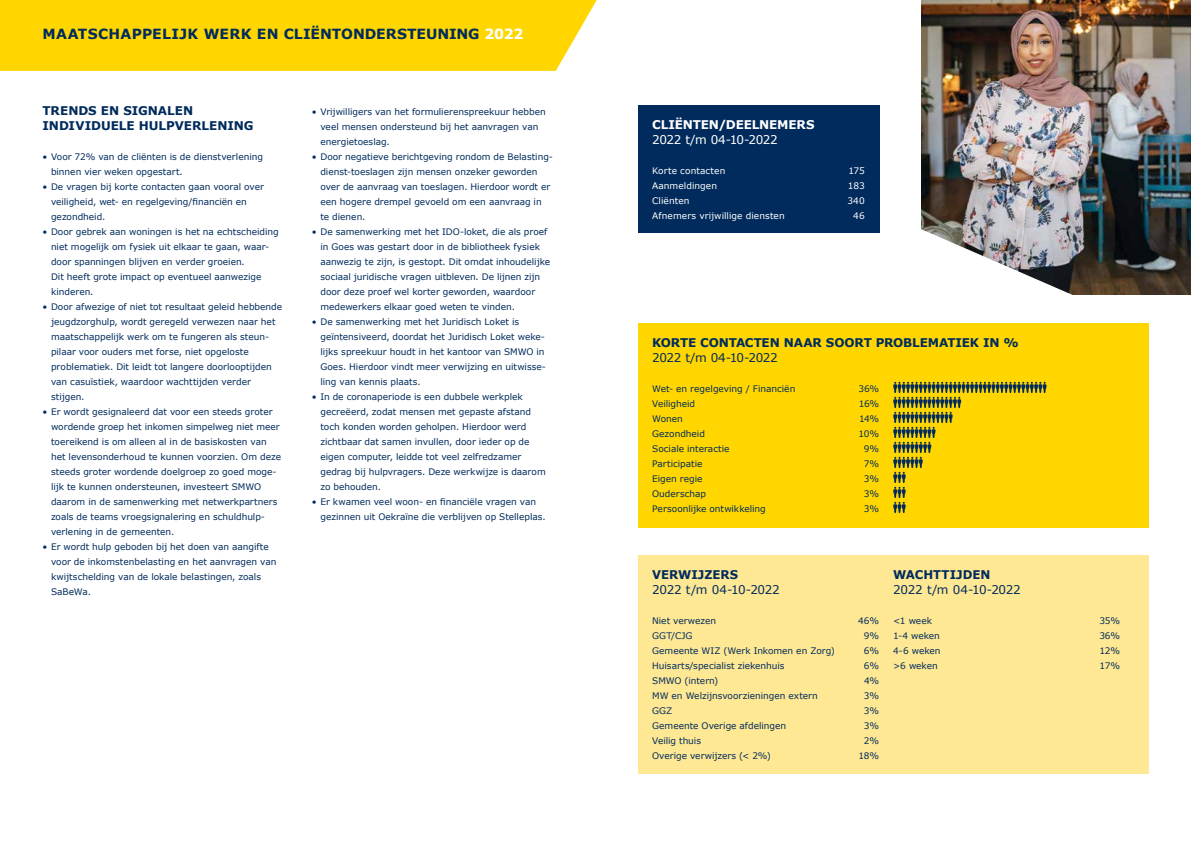
<style>
.page{position:relative;width:1191px;height:842px;background:#fff}
.page>*{position:absolute;margin:0;border:0;box-sizing:border-box;transform-origin:0 0}
.t1{font:700 14px "Verdana";letter-spacing:.02em;color:#002b5c}
.t2{font:700 14px "Verdana";color:#fff}
.t3{font:700 12px/15px "Verdana";letter-spacing:-.005em;color:#002b5c}
.t4{font:12px "Verdana";letter-spacing:-.03em;color:#002b5c}
.t5{font:700 12px "Verdana";color:#fff}
.t6{font:12px "Verdana";letter-spacing:-.04em;color:#fff}
.t7{font:9px/15px "Verdana";letter-spacing:-.005em;color:#002b5c}
.t8{font:9px "Verdana";letter-spacing:.01em;color:#fff}
</style>
<div class="page">
<img style="left:921px;top:0;width:270px;height:295px">
<svg style="left:702px;top:211px;width:370px;height:345px"></svg>
<div style="left:0;top:0;width:597px;height:71px;background:#ffd600"></div>
<div style="left:638px;top:105px;width:241px;height:127px;background:#002b5c"></div>
<div style="left:638px;top:556px;width:510px;height:218px;background:#ffe894"></div>
<div style="left:638px;top:323px;width:510px;height:204px;background:#ffd600"></div>
<svg style="left:893px;top:382px;width:153px;height:131px"></svg>
<h1 class="t1" style="left:43px;top:25px;width:251px">MAATSCHAPPELIJK WERK EN CLI</h1>
<h1 class="t1" style="left:310px;top:25px;width:77px">ËNTON DERSTE</h1>
<h1 class="t1" style="left:426px;top:25px;width:23px">UNING</h1>
<h1 class="t2" style="left:484px;top:25px;width:40px">2022</h1>
<h2 class="t3" style="left:43px;top:103px;width:152px">TRENDS EN SIGNALEN<br>IN DIVIDUELE</h2>
<h2 class="t3" style="left:139px;top:118px;width:55px">HULPVERLENING</h2>
<p class="t7" style="left:51px;top:149px;width:213px;text-indent:-9px">• Voor 72% van de cliënten is de dienstverlening binnen vier weken opgestart.</p>
<p class="t7" style="left:51px;top:179px;width:214px;text-indent:-9px">• De vragen bij korte contacten gaan vooral over veiligheid, wet- en regelgeving/financiën en gezondheid.</p>
<p class="t7" style="left:51px;top:224px;width:229px;text-indent:-9px">• Door gebrek aan woningen is het na echtscheiding niet mogelijk om fysiek uit elkaar te gaan, waar&shy;door spanningen blijven en verder groeien.<br>Dit heeft grote impact op eventueel aanwezige kinderen.</p>
<p class="t7" style="left:51px;top:299px;width:233px;text-indent:-9px">• Door afwezige of niet tot resultaat geleid hebbende jeugdzorghulp, wordt geregeld verwezen naar het maatschappelijk werk om te fungeren als steun&shy;pilaar voor ouders met forse, niet opgeloste problematiek. Dit leidt tot langere doorlooptijden van casuïstiek, waardoor wachttijden verder stijgen.</p>
<p class="t7" style="left:51px;top:404px;width:231px;text-indent:-9px">• Er wordt gesignaleerd dat voor een steeds groter wordende groep het inkomen simpelweg niet meer toereikend is om alleen al in de basiskosten van het levensonderhoud te kunnen voorzien. Om deze steeds groter wordende doelgroep zo goed moge&shy;lijk te kunnen ondersteunen, investeert SMWO daarom in de samenwerking met netwerkpartners zoals de teams vroegsignalering en schuldhulp&shy;verlening in de gemeenten.</p>
<p class="t7" style="left:51px;top:539px;width:227px;text-indent:-9px">• Er wordt hulp geboden bij het doen van aangifte voor de inkomstenbelasting en het aanvragen van kwijtschelding van de lokale belastingen, zoals SaBeWa.</p>
<p class="t7" style="left:320px;top:104px;width:227px;text-indent:-9px">• Vrijwilligers van het formulierenspreekuur hebben veel mensen ondersteund bij het aanvragen van energietoeslag.</p>
<p class="t7" style="left:320px;top:149px;width:234px;text-indent:-9px">• Door negatieve berichtgeving rondom de Belasting&shy;dienst-toeslagen zijn mensen onzeker geworden over de aanvraag van toeslagen. Hierdoor wordt er een hogere drempel gevoeld om een aanvraag in<br>te dienen.</p>
<p class="t7" style="left:320px;top:224px;width:231px;text-indent:-9px">• De samenwerking met het IDO-loket, die als proef in Goes was gestart door in de bibliotheek fysiek aanwezig te zijn, is gestopt. Dit omdat inhoudelijke sociaal juridische vragen uitbleven. De lijnen zijn door deze proef wel korter geworden, waardoor medewerkers elkaar goed weten te vinden.</p>
<p class="t7" style="left:320px;top:314px;width:227px;text-indent:-9px">• De samenwerking met het Juridisch Loket is geïntensiveerd, doordat het Juridisch Loket weke&shy;lijks spreekuur houdt in het kantoor van SMWO in Goes. Hierdoor vindt meer verwijzing en uitwisse&shy;ling van kennis plaats.</p>
<p class="t7" style="left:320px;top:389px;width:227px;text-indent:-9px">• In de coronaperiode is een dubbele werkplek gecreëerd, zodat mensen met gepaste afstand toch konden worden geholpen. Hierdoor werd zichtbaar dat samen invullen, door ieder op de eigen computer, leidde tot veel zelfredzamer gedrag bij hulpvragers. Deze werkwijze is daarom zo behouden.</p>
<p class="t7" style="left:320px;top:494px;width:227px;text-indent:-9px">• Er kwamen veel woon- en financiële vragen van gezinnen uit Oekraïne die verblijven op Stelleplas.</p>
<h2 class="t5" style="left:652px;top:116px;width:41px">CLIËNTEN</h2>
<h2 class="t5" style="left:718px;top:116px;width:27px">/DEELNEMERS</h2>
<h2 class="t6" style="left:652px;top:131px;width:127px">2022 t/m 04-10-2022</h2>
<p class="t8" style="left:652px;top:164px;width:75px">Korte contacten</p>
<p class="t8" style="left:848px;top:164px;width:18px">175</p>
<p class="t8" style="left:652px;top:179px;width:66px">Aanmeldingen</p>
<p class="t8" style="left:848px;top:179px;width:18px">183</p>
<p class="t8" style="left:652px;top:194px;width:39px">Cliënten</p>
<p class="t8" style="left:847px;top:194px;width:19px">340</p>
<p class="t8" style="left:652px;top:209px;width:134px">Afnemers vrijwillige diensten</p>
<p class="t8" style="left:853px;top:209px;width:13px">46</p>
<h2 class="t3" style="left:652px;top:334px;width:28px">KORTE</h2>
<h2 class="t3" style="left:700px;top:334px;width:29px">CONTACTEN</h2>
<h2 class="t3" style="left:783px;top:334px;width:11px">NAAR</h2>
<h2 class="t3" style="left:826px;top:334px;width:96px">SOORT PROBLEMATIEK</h2>
<h2 class="t3" style="left:983px;top:334px;width:37px">IN %</h2>
<h2 class="t4" style="left:652px;top:349px;width:127px">2022 t/m 04-10-2022</h2>
<p class="t7" style="left:652px;top:380px;width:145px">Wet- en regelgeving / Financiën</p>
<p class="t7" style="left:858px;top:380px;width:22px">36%</p>
<p class="t7" style="left:652px;top:395px;width:44px">Veiligheid</p>
<p class="t7" style="left:858px;top:395px;width:22px">16%</p>
<p class="t7" style="left:652px;top:410px;width:32px">Wonen</p>
<p class="t7" style="left:859px;top:410px;width:22px">14%</p>
<p class="t7" style="left:652px;top:425px;width:54px">Gezondheid</p>
<p class="t7" style="left:858px;top:425px;width:22px">10%</p>
<p class="t7" style="left:652px;top:440px;width:79px">Sociale interactie</p>
<p class="t7" style="left:864px;top:440px;width:17px">9%</p>
<p class="t7" style="left:652px;top:455px;width:52px">Participatie</p>
<p class="t7" style="left:864px;top:455px;width:17px">7%</p>
<p class="t7" style="left:652px;top:470px;width:52px">Eigen regie</p>
<p class="t7" style="left:864px;top:470px;width:17px">3%</p>
<p class="t7" style="left:652px;top:485px;width:55px">Ouderschap</p>
<p class="t7" style="left:864px;top:485px;width:17px">3%</p>
<p class="t7" style="left:652px;top:500px;width:115px">Persoonlijke ontwikkeling</p>
<p class="t7" style="left:864px;top:500px;width:17px">3%</p>
<h2 class="t3" style="left:652px;top:567px;width:9px">VERWIJZERS</h2>
<h2 class="t4" style="left:652px;top:582px;width:129px">2022 t/m 04-10-2022</h2>
<p class="t7" style="left:652px;top:613px;width:65px">Niet verwezen</p>
<p class="t7" style="left:858px;top:613px;width:22px">46%</p>
<p class="t7" style="left:652px;top:628px;width:42px">GGT/CJG</p>
<p class="t7" style="left:863px;top:628px;width:17px">9%</p>
<p class="t7" style="left:652px;top:643px;width:184px">Gemeente WIZ (Werk Inkomen en Zorg)</p>
<p class="t7" style="left:864px;top:643px;width:17px">6%</p>
<p class="t7" style="left:652px;top:658px;width:134px">Huisarts/specialist ziekenhuis</p>
<p class="t7" style="left:864px;top:658px;width:17px">6%</p>
<p class="t7" style="left:652px;top:673px;width:68px">SMWO (intern)</p>
<p class="t7" style="left:864px;top:673px;width:16px">4%</p>
<p class="t7" style="left:652px;top:688px;width:167px">MW en Welzijnsvoorzieningen extern</p>
<p class="t7" style="left:864px;top:688px;width:17px">3%</p>
<p class="t7" style="left:652px;top:703px;width:22px">GGZ</p>
<p class="t7" style="left:864px;top:703px;width:17px">3%</p>
<p class="t7" style="left:652px;top:718px;width:135px">Gemeente Overige afdelingen</p>
<p class="t7" style="left:864px;top:718px;width:17px">3%</p>
<p class="t7" style="left:652px;top:733px;width:50px">Veilig thuis</p>
<p class="t7" style="left:864px;top:733px;width:17px">2%</p>
<p class="t7" style="left:652px;top:748px;width:120px">Overige verwijzers (&lt; 2%)</p>
<p class="t7" style="left:858px;top:748px;width:22px">18%</p>
<h2 class="t3" style="left:893px;top:567px;width:22px">WACHTTIJ</h2>
<h2 class="t3" style="left:962px;top:567px;width:19px">DEN</h2>
<h2 class="t4" style="left:893px;top:582px;width:129px">2022 t/m 04-10-2022</h2>
<p class="t7" style="left:893px;top:613px;width:40px">&lt;1 week</p>
<p class="t7" style="left:1099px;top:613px;width:22px">35%</p>
<p class="t7" style="left:893px;top:628px;width:48px">1-4 weken</p>
<p class="t7" style="left:1099px;top:628px;width:22px">36%</p>
<p class="t7" style="left:893px;top:643px;width:49px">4-6 weken</p>
<p class="t7" style="left:1099px;top:643px;width:22px">12%</p>
<p class="t7" style="left:893px;top:658px;width:46px">&gt;6 weken</p>
<p class="t7" style="left:1099px;top:658px;width:22px">17%</p>
</div>
